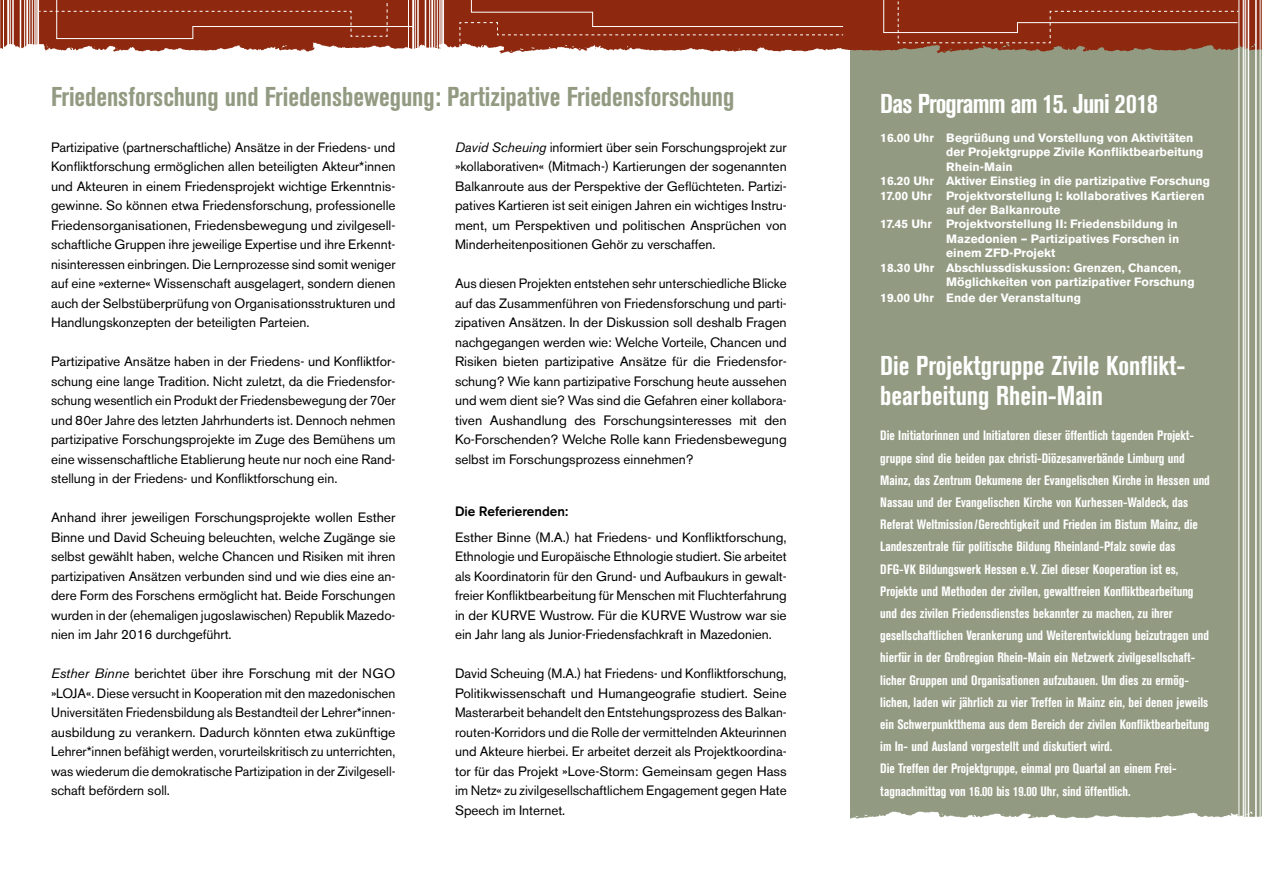
<style>
.page{position:relative;width:1263px;height:893px;background:#fff}
.page>*{position:absolute;margin:0;border:0;box-sizing:border-box;transform-origin:0 0}
.t1{font:700 condensed 27px "Akzidenz Grotesk BE";color:#929b82}
.ZKB-Headline{font:700 condensed 27px/30px "Akzidenz Grotesk BE";color:#fff}
.ZKB-Headline-2{font:700 condensed 27px "Akzidenz Grotesk BE";letter-spacing:-.03em;color:#fff}
.ZKB-ZÜ{font:13.5px/19.5px "Akzidenz Grotesk BE";color:#000;text-align:justify}
.ZKB-Headline-3{font:700 condensed 13.5px/22.2px "Akzidenz Grotesk BE";color:#fff}
.ZKB-ZÜ-2{font:500 13.5px "Akzidenz Grotesk BE";color:#000}
.ZKB-Headline-4{font:700 12px/14.4px "Akzidenz Grotesk BE";color:#fff}
.s1{font-style:italic}
</style>
<div class="page">
<div style="left:850px;top:718px;width:412px;height:101px;background:#929b82"></div>
<div style="left:850px;top:0;width:413px;height:718px;background:#929b82"></div>
<img style="left:1065px;top:0;width:197px;height:57px">
<img style="left:321px;top:0;width:138px;height:49px">
<img style="left:1px;top:0;width:320px;height:52px">
<img style="left:844px;top:0;width:221px;height:54px">
<hr style="left:10px;top:0;width:1px;height:59px;background:#fff">
<hr style="left:7px;top:0;width:1px;height:59px;background:#fff">
<hr style="left:20px;top:0;width:1px;height:59px;background:#fff">
<hr style="left:12px;top:0;width:2px;height:59px;background:#fff">
<hr style="left:8px;top:0;width:1px;height:59px;background:#fff">
<hr style="left:3px;top:0;width:1px;height:59px;background:#fff">
<hr style="left:29px;top:0;width:1px;height:59px;background:#fff">
<hr style="left:26px;top:0;width:2px;height:59px;background:#fff">
<hr style="left:24px;top:0;width:1px;height:59px;background:#fff">
<hr style="left:38px;top:0;width:1px;height:59px;background:#fff">
<hr style="left:37px;top:0;width:1px;height:59px;background:#fff">
<hr style="left:36px;top:0;width:1px;height:59px;background:#fff">
<hr style="left:35px;top:0;width:1px;height:59px;background:#fff">
<hr style="left:32px;top:0;width:1px;height:59px;background:#fff">
<hr style="left:415px;top:0;width:1px;height:59px;background:#fff">
<hr style="left:412px;top:0;width:1px;height:59px;background:#fff">
<hr style="left:425px;top:0;width:1px;height:59px;background:#fff">
<hr style="left:417px;top:0;width:2px;height:59px;background:#fff">
<hr style="left:413px;top:0;width:1px;height:59px;background:#fff">
<hr style="left:408px;top:0;width:1px;height:59px;background:#fff">
<hr style="left:434px;top:0;width:1px;height:59px;background:#fff">
<hr style="left:431px;top:0;width:2px;height:59px;background:#fff">
<hr style="left:429px;top:0;width:1px;height:59px;background:#fff">
<hr style="left:443px;top:0;width:1px;height:59px;background:#fff">
<hr style="left:442px;top:0;width:1px;height:59px;background:#fff">
<hr style="left:441px;top:0;width:1px;height:59px;background:#fff">
<hr style="left:440px;top:0;width:1px;height:59px;background:#fff">
<hr style="left:437px;top:0;width:1px;height:59px;background:#fff">
<hr style="left:1245px;top:0;width:1px;height:893px;background:#fff">
<hr style="left:1255px;top:0;width:2px;height:893px;background:#fff">
<hr style="left:1248px;top:0;width:1px;height:893px;background:#fff">
<hr style="left:1243px;top:0;width:1px;height:893px;background:#fff">
<hr style="left:1238px;top:0;width:1px;height:893px;background:#fff">
<hr style="left:1262px;top:0;width:1px;height:893px;background:#fff">
<hr style="left:1260px;top:0;width:1px;height:893px;background:#fff">
<svg style="left:39px;top:0;width:374px;height:39px;background:#933219"></svg>
<svg style="left:459px;top:0;width:385px;height:54px;background:#9b412a"></svg>
<svg style="left:883px;top:0;width:356px;height:44px;background:#923118"></svg>
<p class="t1" style="left:51px;top:81px;width:685px">Friedensforschung und Friedensbewegung: Partizipative Friedensforschung</p>
<p class="ZKB-ZÜ" style="left:51px;top:137px;width:346px">Partizipative (partnerschaftliche) Ansätze in der Friedens- und Konfliktforschung ermöglichen allen beteiligten Akteur*innen und Akteuren in einem Friedensprojekt wichtige Erkenntnis&shy;gewinne. So können etwa Friedensforschung, professionelle Friedensorganisationen, Friedensbewegung und zivilgesell&shy;schaftliche Gruppen ihre jeweilige Expertise und ihre Erkennt&shy;nisinteressen einbringen. Die Lernprozesse sind somit weniger auf eine »externe« Wissenschaft ausgelagert, sondern dienen auch der Selbstüberprüfung von Organisationsstrukturen und Handlungskonzepten der beteiligten Parteien.</p>
<p class="ZKB-ZÜ" style="left:51px;top:352px;width:346px">Partizipative Ansätze haben in der Friedens- und Konfliktfor&shy;schung eine lange Tradition. Nicht zuletzt, da die Friedensfor&shy;schung wesentlich ein Produkt der Friedensbewegung der 70er und 80er Jahre des letzten Jahrhunderts ist. Dennoch nehmen partizipative Forschungsprojekte im Zuge des Bemühens um eine wissenschaftliche Etablierung heute nur noch eine Rand&shy;stellung in der Friedens- und Konfliktforschung ein.</p>
<p class="ZKB-ZÜ" style="left:51px;top:508px;width:346px">Anhand ihrer jeweiligen Forschungsprojekte wollen Esther Binne und David Scheuing beleuchten, welche Zugänge sie selbst gewählt haben, welche Chancen und Risiken mit ihren partizipativen Ansätzen verbunden sind und wie dies eine an&shy;dere Form des Forschens ermöglicht hat. Beide Forschungen wurden in der (ehemaligen jugoslawischen) Republik Mazedo&shy;nien im Jahr 2016 durchgeführt.</p>
<p class="ZKB-ZÜ" style="left:51px;top:664px;width:346px"><span class="s1">Esther Binne</span> berichtet über ihre Forschung mit der NGO »LOJA«. Diese versucht in Kooperation mit den mazedonischen Universitäten Friedensbildung als Bestandteil der Lehrer*innen&shy;ausbildung zu verankern. Dadurch könnten etwa zukünftige Lehrer*innen befähigt werden, vorurteilskritisch zu unterrichten, was wiederum die demokratische Partizipation in der Zivilgesell&shy;schaft befördern soll.</p>
<p class="ZKB-ZÜ" style="left:455px;top:137px;width:333px"><span class="s1">David Scheuing</span> informiert über sein Forschungsprojekt zur »kollaborativen« (Mitmach-) Kartierungen der sogenannten Balkanroute aus der Perspektive der Geflüchteten. Partizi&shy;patives Kartieren ist seit einigen Jahren ein wichtiges Instru&shy;ment, um Perspektiven und politischen Ansprüchen von Minderheitenpositionen Gehör zu verschaffen.</p>
<p class="ZKB-ZÜ" style="left:455px;top:274px;width:333px">Aus diesen Projekten entstehen sehr unterschiedliche Blicke auf das Zusammenführen von Friedensforschung und parti&shy;zipativen Ansätzen. In der Diskussion soll deshalb Fragen nachgegangen werden wie: Welche Vorteile, Chancen und Risiken bieten partizipative Ansätze für die Friedensfor&shy;schung? Wie kann partizipative Forschung heute aussehen und wem dient sie? Was sind die Gefahren einer kollabora&shy;tiven Aushandlung des Forschungsinteresses mit den Ko-Forschenden? Welche Rolle kann Friedensbewegung selbst im Forschungsprozess einnehmen?</p>
<p class="ZKB-ZÜ-2" style="left:455px;top:503px;width:115px">Die Referierenden:</p>
<p class="ZKB-ZÜ" style="left:455px;top:527px;width:333px">Esther Binne (M.A.) hat Friedens- und Konfliktforschung, Ethnologie und Europäische Ethnologie studiert. Sie arbeitet als Koordinatorin für den Grund- und Aufbaukurs in gewalt&shy;freier Konfliktbearbeitung für Menschen mit Fluchterfahrung in der KURVE Wustrow. Für die KURVE Wustrow war sie ein Jahr lang als Junior-Friedensfachkraft in Mazedonien.</p>
<p class="ZKB-ZÜ" style="left:455px;top:664px;width:333px">David Scheuing (M.A.) hat Friedens- und Konfliktforschung, Politikwissenschaft und Humangeografie studiert. Seine Masterarbeit behandelt den Entstehungsprozess des Balkan&shy;routen-Korridors und die Rolle der vermittelnden Akteurinnen und Akteure hierbei. Er arbeitet derzeit als Projektkoordina&shy;tor für das Projekt »Love-Storm: Gemeinsam gegen Hass im Netz« zu zivilgesellschaftlichem Engagement gegen Hate Speech im Internet.</p>
<p class="ZKB-Headline-2" style="left:880px;top:88px;width:279px">Das Programm am 15. Juni 2018</p>
<p class="ZKB-Headline-4" style="left:946px;top:131px;width:259px;text-indent:-66px">16.00 Uhr Begrüßung und Vorstellung von Aktivitäten der Projektgruppe Zivile Konfliktbearbeitung<br>Rhein-Main</p>
<p class="ZKB-Headline-4" style="left:880px;top:174px;width:331px">16.20 Uhr Aktiver Einstieg in die partizipative Forschung</p>
<p class="ZKB-Headline-4" style="left:946px;top:188px;width:260px;text-indent:-66px">17.00 Uhr Projektvorstellung I: kollaboratives Kartieren auf der Balkanroute</p>
<p class="ZKB-Headline-4" style="left:946px;top:217px;width:235px;text-indent:-66px">17.45 Uhr Projektvorstellung II: Friedensbildung in<br>Mazedonien – Partizipatives Forschen in einem ZFD-Projekt</p>
<p class="ZKB-Headline-4" style="left:946px;top:260px;width:250px;text-indent:-66px">18.30 Uhr Abschlussdiskussion: Grenzen, Chancen,<br>Möglichkeiten von partizipativer Forschung</p>
<p class="ZKB-Headline-4" style="left:880px;top:291px;width:202px">19.00 Uhr Ende der Veranstaltung</p>
<p class="ZKB-Headline" style="left:880px;top:351px;width:305px">Die Projektgruppe Zivile Konflikt&shy;bearbeitung Rhein-Main</p>
<p class="ZKB-Headline-3" style="left:880px;top:425px;width:331px">Die Initiatorinnen und Initiatoren dieser öffentlich tagenden Projekt&shy;gruppe sind die beiden pax christi-Diözesanverbände Limburg und Mainz, das Zentrum Oekumene der Evangelischen Kirche in Hessen und Nassau und der Evangelischen Kirche von Kurhessen-Waldeck, das Referat Weltmission /Gerechtigkeit und Frieden im Bistum Mainz, die Landeszentrale für politische Bildung Rheinland-Pfalz sowie das DFG-VK Bildungswerk Hessen e. V. Ziel dieser Kooperation ist es, Projekte und Methoden der zivilen, gewaltfreien Konfliktbearbeitung und des zivilen Friedensdienstes bekannter zu machen, zu ihrer gesellschaftlichen Verankerung und Weiterentwicklung beizutragen und hierfür in der Großregion Rhein-Main ein Netzwerk zivilgesellschaft&shy;licher Gruppen und Organisationen aufzubauen. Um dies zu ermög&shy;lichen, laden wir jährlich zu vier Treffen in Mainz ein, bei denen jeweils ein Schwerpunktthema aus dem Bereich der zivilen Konfliktbearbeitung im In- und Ausland vorgestellt und diskutiert wird.</p>
<p class="ZKB-Headline-3" style="left:880px;top:758px;width:297px">Die Treffen der Projektgruppe, einmal pro Quartal an einem Frei&shy;tagnachmittag von 16.00 bis 19.00 Uhr, sind öffentlich.</p>
</div>
